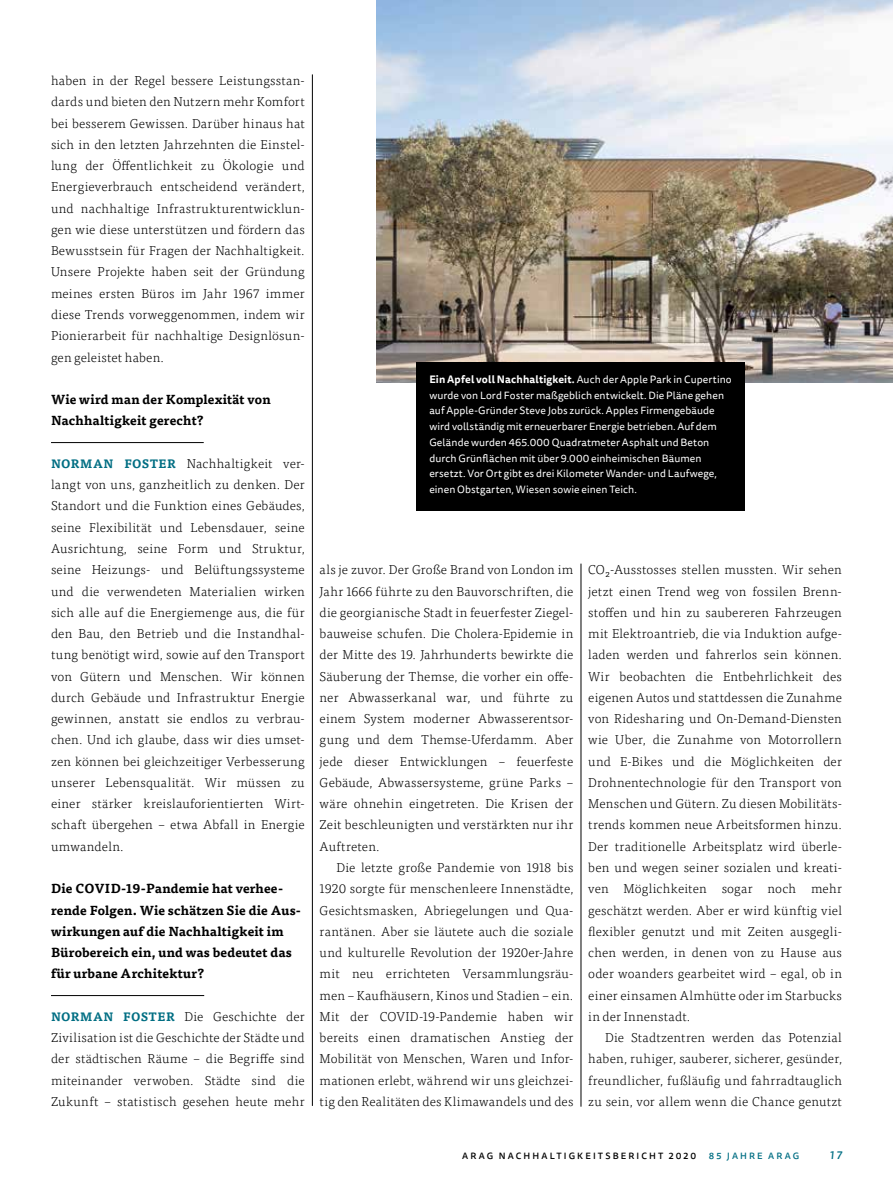
<style>
.page{position:relative;width:893px;height:1191px;background:#fff}
.page>*{position:absolute;margin:0;border:0;box-sizing:border-box;transform-origin:0 0}
.t1{font:300 12.9px/21.3px "Tisa OT";letter-spacing:.015em;color:#000;text-align:justify}
.t2{font:700 12.9px/21.3px "Tisa OT";letter-spacing:.01em;color:#000}
.t3{font:italic 500 11.25px "Tisa Sans OT";color:#006e83}
.t4{font:10.5px/15.8px "Tisa Sans OT";letter-spacing:.005em;color:#fff}
.t5{font:500 9px "Tisa Sans OT";letter-spacing:.235em;color:#000}
.t6{font:500 9px "Tisa Sans OT";letter-spacing:.235em;color:#006e83}
.s1{font-weight:700;font-size:12px;color:#006e83}
.s2{font-weight:700}
</style>
<div class="page">
<hr style="left:51px;top:442px;width:153px;height:1px;background:#000">
<hr style="left:51px;top:995px;width:153px;height:1px;background:#000">
<img style="left:376px;top:0;width:517px;height:383px">
<div style="left:417px;top:361px;width:328px;height:149px;background:#000"></div>
<hr style="left:312px;top:74px;width:1px;height:1031px;background:#000">
<hr style="left:581px;top:563px;width:1px;height:543px;background:#000">
<p class="t1" style="left:51px;top:70px;width:255px">haben in der Regel bessere Leistungsstan&shy;dards und bieten den Nutzern mehr Komfort bei besserem Gewissen. Darüber hinaus hat sich in den letzten Jahrzehnten die Einstel&shy;lung der Öffentlichkeit zu Ökologie und Energieverbrauch entscheidend verändert, und nachhaltige Infrastrukturentwicklun&shy;gen wie diese unterstützen und fördern das Bewusstsein für Fragen der Nachhaltigkeit.<br>Unsere Projekte haben seit der Gründung meines ersten Büros im Jahr 1967 immer diese Trends vorweggenommen, indem wir Pionierarbeit für nachhaltige Designlösun&shy;gen geleistet haben.</p>
<p class="t2" style="left:51px;top:389px;width:221px">Wie wird man der Komplexität von<br>Nachhaltigkeit gerecht?</p>
<p class="t1" style="left:51px;top:453px;width:255px"><span class="s1">NORMAN FOSTER</span> Nachhaltigkeit ver&shy;langt von uns, ganzheitlich zu denken. Der Standort und die Funktion eines Gebäudes, seine Flexibilität und Lebensdauer, seine Ausrichtung, seine Form und Struktur, seine Heizungs- und Belüftungssysteme und die verwendeten Materialien wirken sich alle auf die Energiemenge aus, die für den Bau, den Betrieb und die Instandhal&shy;tung benötigt wird, sowie auf den Transport von Gütern und Menschen. Wir können durch Gebäude und Infrastruktur Energie gewinnen, anstatt sie endlos zu verbrau&shy;chen. Und ich glaube, dass wir dies umset&shy;zen können bei gleichzeitiger Verbesserung unserer Lebensqualität. Wir müssen zu einer stärker kreislauforientierten Wirt&shy;schaft übergehen – etwa Abfall in Energie umwandeln.</p>
<p class="t2" style="left:51px;top:878px;width:252px">Die COVID-19-Pandemie hat verhee&shy;rende Folgen. Wie schätzen Sie die Aus&shy;wirkungen auf die Nachhaltigkeit im Bürobereich ein, und was bedeutet das für urbane Architektur?</p>
<p class="t1" style="left:51px;top:1006px;width:255px"><span class="s1">NORMAN FOSTER</span> Die Geschichte der Zivilisation ist die Geschichte der Städte und der städtischen Räume – die Begriffe sind miteinander verwoben. Städte sind die Zukunft – statistisch gesehen heute mehr</p>
<p class="t4" style="left:429px;top:372px;width:304px"><span class="s2">Ein Apfel voll Nachhaltigkeit.</span> Auch der Apple Park in Cupertino wurde von Lord Foster maßgeblich entwickelt. Die Pläne gehen auf Apple-Gründer Steve Jobs zurück. Apples Firmengebäude wird vollständig mit erneuerbarer Energie betrieben. Auf dem Gelände wurden 465.000 Quadratmeter Asphalt und Beton durch Grünflächen mit über 9.000 einheimischen Bäumen ersetzt. Vor Ort gibt es drei Kilometer Wander- und Laufwege, einen Obstgarten, Wiesen sowie einen Teich.</p>
<p class="t1" style="left:320px;top:559px;width:255px">als je zuvor. Der Große Brand von London im Jahr 1666 führte zu den Bauvorschriften, die die georgianische Stadt in feuerfester Ziegel&shy;bauweise schufen. Die Cholera-Epidemie in der Mitte des 19. Jahrhunderts bewirkte die Säuberung der Themse, die vorher ein offe&shy;ner Abwasserkanal war, und führte zu einem System moderner Abwasserentsor&shy;gung und dem Themse-Uferdamm. Aber jede dieser Entwicklungen – feuerfeste Gebäude, Abwassersysteme, grüne Parks – wäre ohnehin eingetreten. Die Krisen der Zeit beschleunigten und verstärkten nur ihr Auftreten.</p>
<p class="t1" style="left:320px;top:857px;width:255px;text-indent:17px">Die letzte große Pandemie von 1918 bis 1920 sorgte für menschenleere Innenstädte, Gesichtsmasken, Abriegelungen und Qua&shy;rantänen. Aber sie läutete auch die soziale und kulturelle Revolution der 1920er-Jahre mit neu errichteten Versammlungsräu&shy;men – Kaufhäusern, Kinos und Stadien – ein.<br>Mit der COVID-19-Pandemie haben wir bereits einen dramatischen Anstieg der Mobilität von Menschen, Waren und Infor&shy;mationen erlebt, während wir uns gleichzei&shy;tig den Realitäten des Klimawandels und des</p>
<p class="t1" style="left:588px;top:559px;width:255px">CO2-Ausstosses stellen mussten. Wir sehen jetzt einen Trend weg von fossilen Brenn&shy;stoffen und hin zu saubereren Fahrzeugen mit Elektroantrieb, die via Induktion aufge&shy;laden werden und fahrerlos sein können.<br>Wir beobachten die Entbehrlichkeit des eigenen Autos und stattdessen die Zunahme von Ridesharing und On-Demand-Diensten wie Uber, die Zunahme von Motorrollern und E-Bikes und die Möglichkeiten der Drohnentechnologie für den Transport von Menschen und Gütern. Zu diesen Mobilitäts&shy;trends kommen neue Arbeitsformen hinzu.<br>Der traditionelle Arbeitsplatz wird überle&shy;ben und wegen seiner sozialen und kreati&shy;ven Möglichkeiten sogar noch mehr geschätzt werden. Aber er wird künftig viel flexibler genutzt und mit Zeiten ausgegli&shy;chen werden, in denen von zu Hause aus oder woanders gearbeitet wird – egal, ob in einer einsamen Almhütte oder im Starbucks in der Innenstadt.</p>
<p class="t1" style="left:588px;top:1027px;width:255px;text-indent:17px">Die Stadtzentren werden das Potenzial haben, ruhiger, sauberer, sicherer, gesünder, freundlicher, fußläufig und fahrradtauglich zu sein, vor allem wenn die Chance genutzt</p>
<p class="t5" style="left:462px;top:1150px;width:236px">ARAG NACHHALTIGKEITSBERICHT 2020</p>
<p class="t6" style="left:709px;top:1150px;width:92px">85 JAHRE ARAG</p>
<p class="t3" style="left:830px;top:1148px;width:14px">17</p>
</div>
